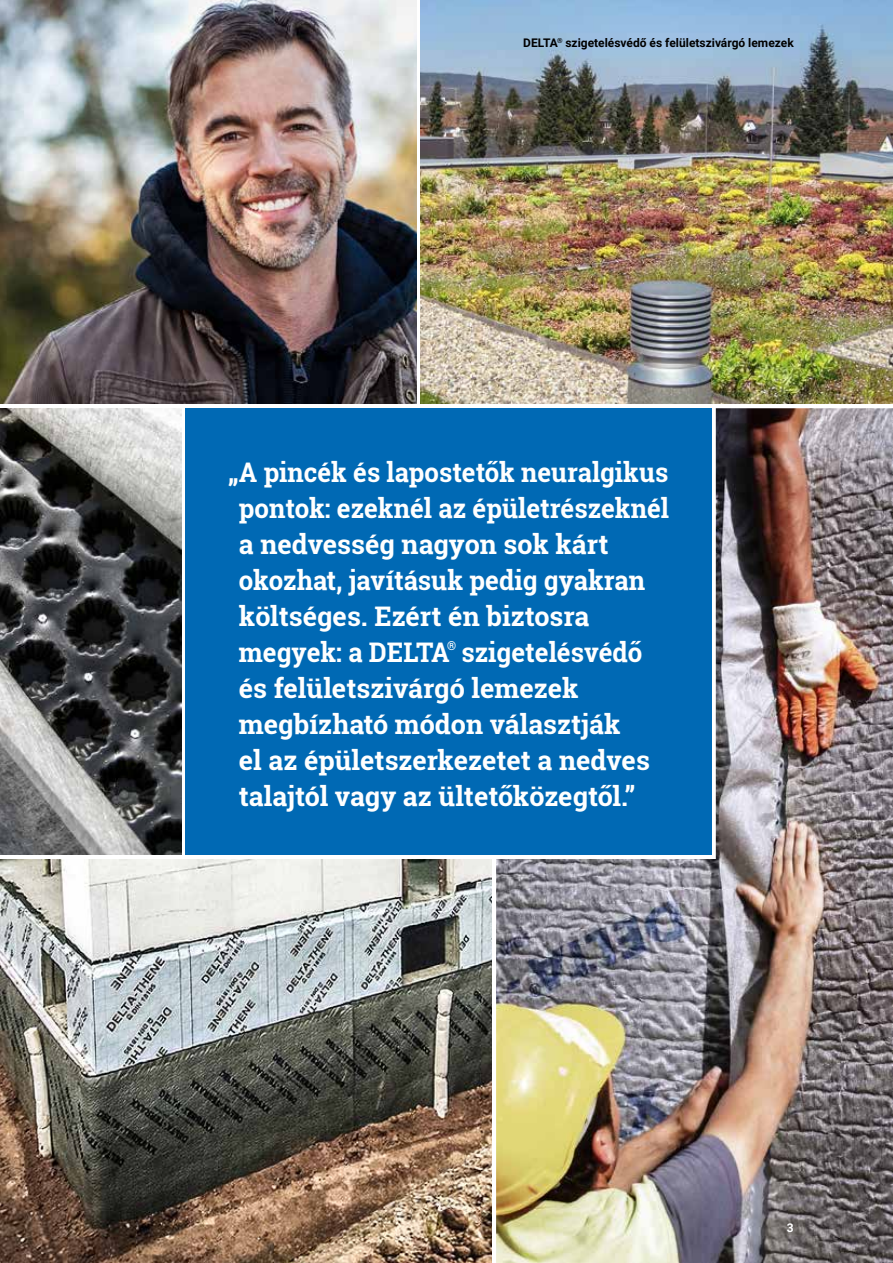
<style>
.page{position:relative;width:893px;height:1263px;background:#fff}
.page>*{position:absolute;margin:0;border:0;box-sizing:border-box;transform-origin:0 0}
.t1{font:700 27px/36px "Roboto Slab";color:#fff}
.t2{font:700 12px "Roboto";color:#000}
.t3{font:700 12px "Roboto";color:#fff}
</style>
<div class="page">
<div style="left:185px;top:408px;width:527px;height:447px;background:#0069b4"></div>
<img style="left:0;top:408px;width:181px;height:447px">
<img style="left:421px;top:0;width:472px;height:404px">
<img style="left:0;top:0;width:417px;height:404px">
<img style="left:496px;top:408px;width:397px;height:855px">
<img style="left:0;top:859px;width:492px;height:404px">
<p class="t2" style="left:523px;top:34px;width:272px">DELTA<sup>®</sup> szigetelésvédő és felületszivárgó lemezek</p>
<p class="t1" style="left:239px;top:453px;width:432px;text-indent:-11px">„A pincék és lapostetők neuralgikus pontok: ezeknél az épületrészeknél a nedvesség nagyon sok kárt okozhat, javításuk pedig gyakran költséges. Ezért én biztosra megyek: a DELTA<sup>®</sup> szigetelésvédő és felületszivárgó lemezek megbízható módon választják<br>el az épületszerkezetet a nedves talajtól vagy az ültetőközegtől.”</p>
<p class="t3" style="left:787px;top:1219px;width:8px">3</p>
</div>
